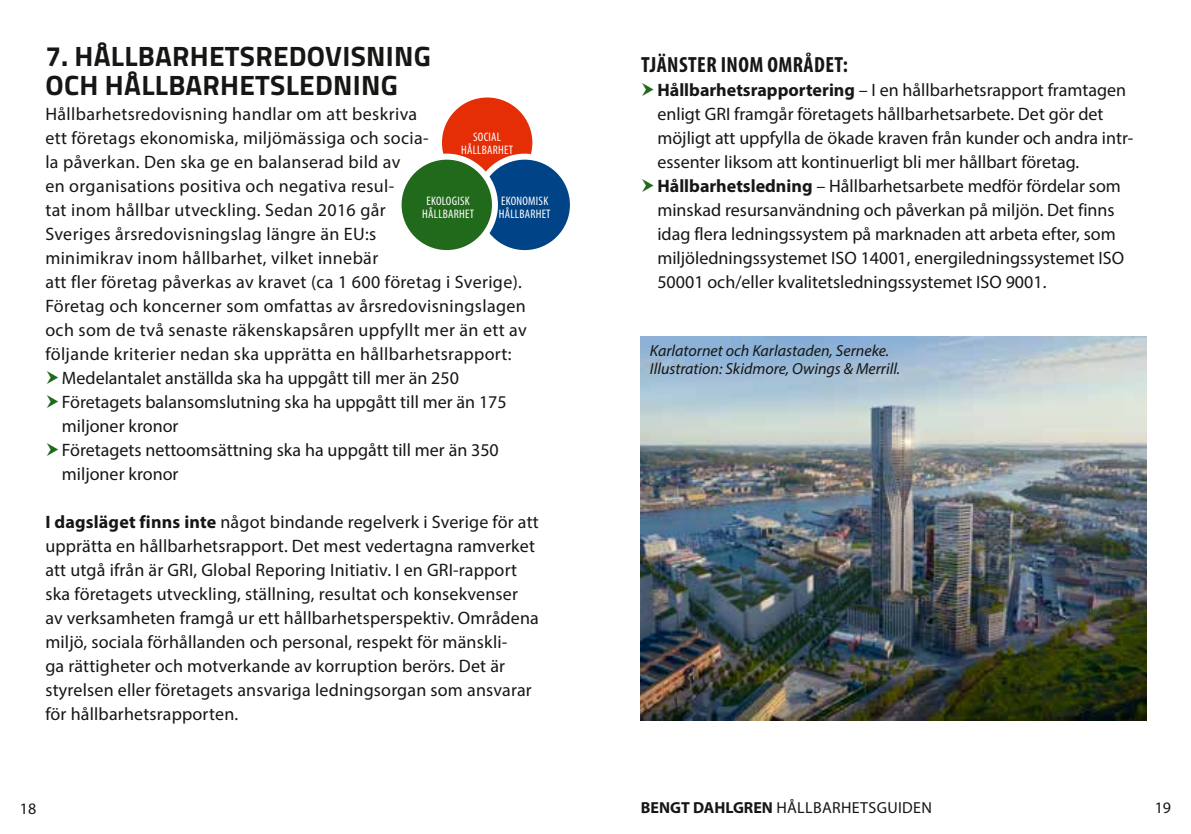
<style>
.page{position:relative;width:1191px;height:834px;background:#fff}
.page>*{position:absolute;margin:0;border:0;box-sizing:border-box;transform-origin:0 0}
.t1{font:700 28px/29.6px "Titillium Web";letter-spacing:.01em;color:#161614}
.t2{font:700 condensed 22px "Myriad Pro";letter-spacing:.02em;color:#161614}
.t3{font:18px/24px "Myriad Pro";letter-spacing:.01em;color:#161614}
.t4{font:italic 16px/18px "Myriad Pro";color:#161614}
.t5{font:16px "Myriad Pro";letter-spacing:.02em;color:#161614}
.t6{font:condensed 12.4px/13.2px "Myriad Pro";letter-spacing:.02em;color:#fff;text-align:center}
.s1{font-weight:700}
</style>
<div class="page">
<img style="left:641px;top:336px;width:505px;height:384px">
<div style="left:439px;top:94px;width:96px;height:97px;background:#e52d06;border-radius:50%"></div>
<div style="left:436px;top:91px;width:102px;height:103px;border:6px solid #fff;border-radius:50%"></div>
<div style="left:476px;top:157px;width:97px;height:96px;background:#004387;border-radius:50%"></div>
<div style="left:473px;top:154px;width:103px;height:102px;border:6px solid #fff;border-radius:50%"></div>
<div style="left:398px;top:157px;width:97px;height:96px;background:#226a1b;border-radius:50%"></div>
<div style="left:395px;top:154px;width:103px;height:102px;border:6px solid #fff;border-radius:50%"></div>
<h1 class="t1" style="left:45px;top:40px;width:387px">7. HÅLLBARHETSREDOVISNING<br>OCH HÅLLBARHETSLEDNING</h1>
<p class="t3" style="left:45px;top:102px;width:373px">Hållbarhetsredovisning handlar om att beskriva</p>
<p class="t3" style="left:45px;top:126px;width:385px">ett företags ekonomiska, miljömässiga och socia-</p>
<p class="t3" style="left:45px;top:150px;width:357px">la påverkan. Den ska ge en balanserad bild av</p>
<p class="t3" style="left:45px;top:174px;width:350px">en organisations positiva och negativa resul-</p>
<p class="t3" style="left:45px;top:198px;width:342px">tat inom hållbar utveckling. Sedan 2016 går</p>
<p class="t3" style="left:45px;top:222px;width:332px">Sveriges årsredovisningslag längre än EU:s</p>
<p class="t3" style="left:45px;top:246px;width:334px">minimikrav inom hållbarhet, vilket innebär</p>
<p class="t3" style="left:45px;top:270px;width:478px">att fler företag påverkas av kravet (ca 1 600 företag i Sverige).</p>
<p class="t3" style="left:45px;top:294px;width:482px">Företag och koncerner som omfattas av årsredovisningslagen</p>
<p class="t3" style="left:45px;top:318px;width:483px">och som de två senaste räkenskapsåren uppfyllt mer än ett av</p>
<p class="t3" style="left:45px;top:342px;width:468px">följande kriterier nedan ska upprätta en hållbarhetsrapport:</p>
<p class="t3" style="left:62px;top:366px;width:398px">Medelantalet anställda ska ha uppgått till mer än 250</p>
<p class="t3" style="left:62px;top:390px;width:446px">Företagets balansomslutning ska ha uppgått till mer än 175</p>
<p class="t3" style="left:62px;top:414px;width:118px">miljoner kronor</p>
<p class="t3" style="left:62px;top:438px;width:438px">Företagets nettoomsättning ska ha uppgått till mer än 350</p>
<p class="t3" style="left:62px;top:462px;width:118px">miljoner kronor</p>
<p class="t3" style="left:45px;top:510px;width:495px"><span class="s1">I dagsläget finns inte</span> något bindande regelverk i Sverige för att upprätta en hållbarhetsrapport. Det mest vedertagna ramverket att utgå ifrån är GRI, Global Reporing Initiativ. I en GRI-rapport ska företagets utveckling, ställning, resultat och konsekvenser av verksamheten framgå ur ett hållbarhetsperspektiv. Områdena miljö, sociala förhållanden och personal, respekt för mänskli-<br>ga rättigheter och motverkande av korruption berörs. Det är styrelsen eller företagets ansvariga ledningsorgan som ansvarar för hållbarhetsrapporten.</p>
<p class="t6" style="left:461px;top:130px;width:53px">SOCIAL<br>HÅLLBARHET</p>
<p class="t6" style="left:422px;top:194px;width:53px">EKOLOGISK<br>HÅLLBARHET</p>
<p class="t6" style="left:499px;top:194px;width:53px;text-align:left">EKONOMISK<br>HÅLLBARHET</p>
<p class="t2" style="left:641px;top:51px;width:208px">TJÄNSTER INOM OMRÅDET:</p>
<p class="t3" style="left:657px;top:78px;width:477px"><span class="s1">Hållbarhetsrapportering</span> – I en hållbarhetsrapport framtagen enligt GRI framgår företagets hållbarhetsarbete. Det gör det möjligt att uppfylla de ökade kraven från kunder och andra intr&shy;essenter liksom att kontinuerligt bli mer hållbart företag.<br><span class="s1">Hållbarhetsledning</span> – Hållbarhetsarbete medför fördelar som minskad resursanvändning och påverkan på miljön. Det finns idag flera ledningssystem på marknaden att arbeta efter, som miljöledningssystemet ISO 14001, energiledningssystemet ISO 50001 och/eller kvalitetsledningssystemet ISO 9001.</p>
<p class="t4" style="left:650px;top:341px;width:252px">Karlatornet och Karlastaden, Serneke.<br>Illustration: Skidmore, Owings &amp; Merrill.</p>
<p class="t5" style="left:20px;top:798px;width:18px">18</p>
<p class="t5" style="left:641px;top:797px;width:292px"><span class="s1">BENGT DAHLGREN</span> HÅLLBARHETSGUIDEN</p>
<p class="t5" style="left:1154px;top:797px;width:18px">19</p>
</div>
